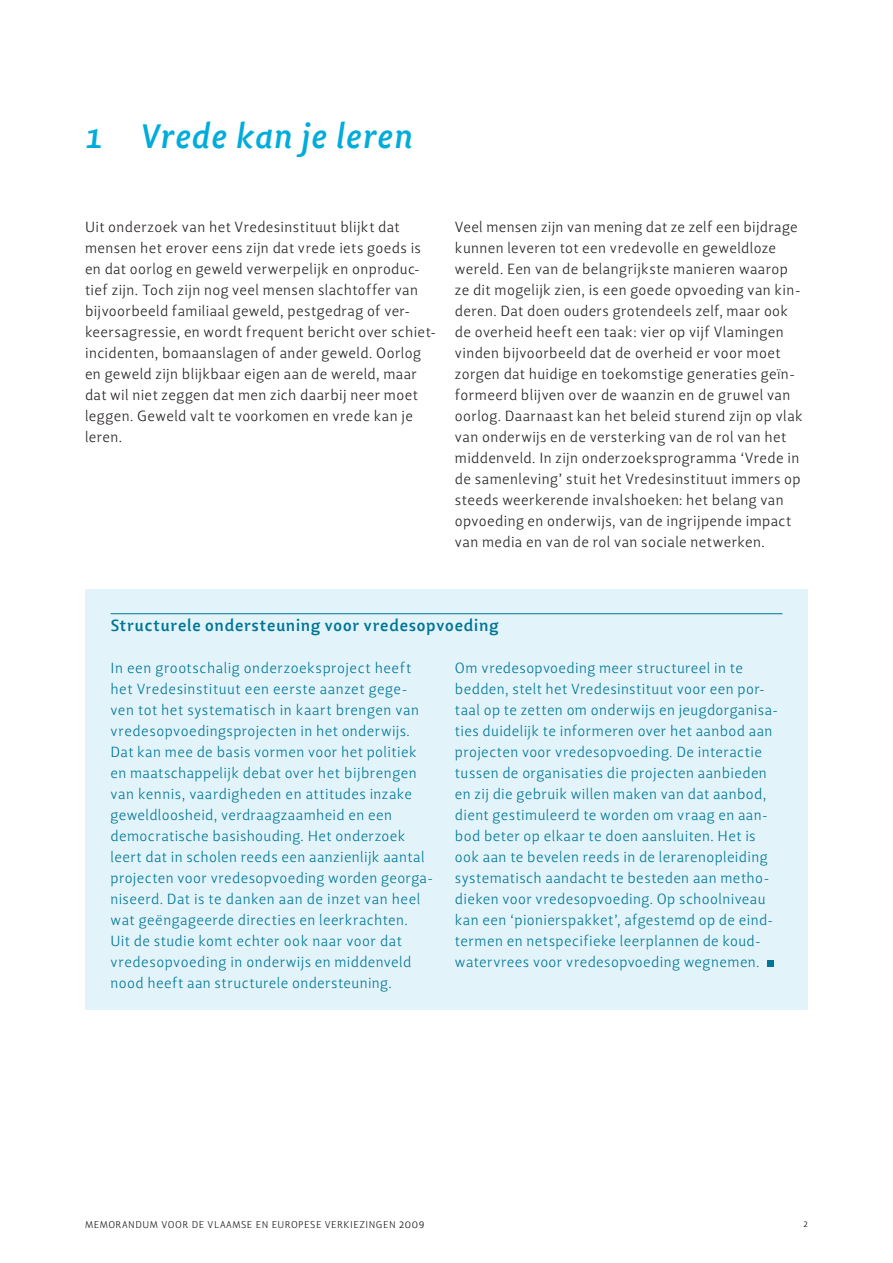
<style>
.page{position:relative;width:893px;height:1263px;background:#fff}
.page>*{position:absolute;margin:0;border:0;box-sizing:border-box;transform-origin:0 0}
.t1{font:italic 700 34.5px "Lisboa OSF";letter-spacing:.005em;color:#00acdb}
.t2{font:700 16.5px "Lisboa OSF";letter-spacing:.025em;color:#007595}
.t3{font:300 15px/21px "Lisboa OSF";letter-spacing:.03em;color:#007595}
.t4{font:300 15px/21px "Lisboa OSF";letter-spacing:.025em;color:#231f20}
.t5{font:300 10.2px "Lisboa SC";letter-spacing:.05em;color:#231f20}
.s1{font-size:12px}
</style>
<div class="page">
<div style="left:85px;top:589px;width:723px;height:420px;background:#e2f4fa"></div>
<hr style="left:111px;top:613px;width:671px;height:1px;background:#007595">
<svg style="left:767px;top:961px;width:6px;height:6px"></svg>
<h1 class="t1" style="left:85px;top:115px;width:329px">1 Vrede kan je leren</h1>
<p class="t4" style="left:85px;top:216px;width:353px">Uit onderzoek van het Vredesinstituut blijkt dat mensen het erover eens zijn dat vrede iets goeds is en dat oorlog en geweld verwerpelijk en onproduc&shy;tief zijn. Toch zijn nog veel mensen slachtoffer van bijvoorbeeld familiaal geweld, pestgedrag of ver&shy;keersagressie, en wordt frequent bericht over schiet&shy;incidenten, bomaanslagen of ander geweld. Oorlog en geweld zijn blijkbaar eigen aan de wereld, maar dat wil niet zeggen dat men zich daarbij neer moet leggen. Geweld valt te voorkomen en vrede kan je leren.</p>
<p class="t4" style="left:455px;top:216px;width:349px">Veel mensen zijn van mening dat ze zelf een bijdrage kunnen leveren tot een vredevolle en geweldloze wereld. Een van de belangrijkste manieren waarop ze dit mogelijk zien, is een goede opvoeding van kin&shy;deren. Dat doen ouders grotendeels zelf, maar ook de overheid heeft een taak: vier op vijf Vlamingen vinden bijvoorbeeld dat de overheid er voor moet zorgen dat huidige en toekomstige generaties geïn&shy;formeerd blijven over de waanzin en de gruwel van oorlog. Daarnaast kan het beleid sturend zijn op vlak van onderwijs en de versterking van de rol van het middenveld. In zijn onderzoeksprogramma ‘Vrede in de samenleving’ stuit het Vredesinstituut immers op steeds weerkerende invalshoeken: het belang van opvoeding en onderwijs, van de ingrijpende impact van media en van de rol van sociale netwerken.</p>
<p class="t2" style="left:111px;top:615px;width:389px">Structurele ondersteuning voor vredesopvoeding</p>
<p class="t3" style="left:111px;top:657px;width:324px">In een grootschalig onderzoeksproject heeft het Vredesinstituut een eerste aanzet gege&shy;ven tot het systematisch in kaart brengen van vredesopvoedingsprojecten in het onderwijs.<br>Dat kan mee de basis vormen voor het politiek en maatschappelijk debat over het bijbrengen van kennis, vaardigheden en attitudes inzake geweldloosheid, verdraagzaamheid en een democratische basishouding. Het onderzoek leert dat in scholen reeds een aanzienlijk aantal projecten voor vredesopvoeding worden georga&shy;niseerd. Dat is te danken aan de inzet van heel wat geëngageerde directies en leerkrachten.<br>Uit de studie komt echter ook naar voor dat vredesopvoeding in onderwijs en middenveld nood heeft aan structurele ondersteuning.</p>
<p class="t3" style="left:455px;top:657px;width:325px">Om vredesopvoeding meer structureel in te bedden, stelt het Vredesinstituut voor een por&shy;taal op te zetten om onderwijs en jeugdorganisa&shy;ties duidelijk te informeren over het aanbod aan projecten voor vredesopvoeding. De interactie tussen de organisaties die projecten aanbieden en zij die gebruik willen maken van dat aanbod, dient gestimuleerd te worden om vraag en aan&shy;bod beter op elkaar te doen aansluiten. Het is ook aan te bevelen reeds in de lerarenopleiding systematisch aandacht te besteden aan metho&shy;dieken voor vredesopvoeding. Op schoolniveau kan een ‘pionierspakket’, afgestemd op de eind&shy;termen en netspecifieke leerplannen de koud&shy;watervrees voor vredesopvoeding wegnemen.</p>
<p class="t5" style="left:85px;top:1219px;width:341px">MEMORANDUM VOOR DE VLAAMSE EN EUROPESE VERKIEZINGEN <span class="s1">2009</span></p>
<p class="t5" style="left:804px;top:1217px;width:6px">2</p>
</div>
